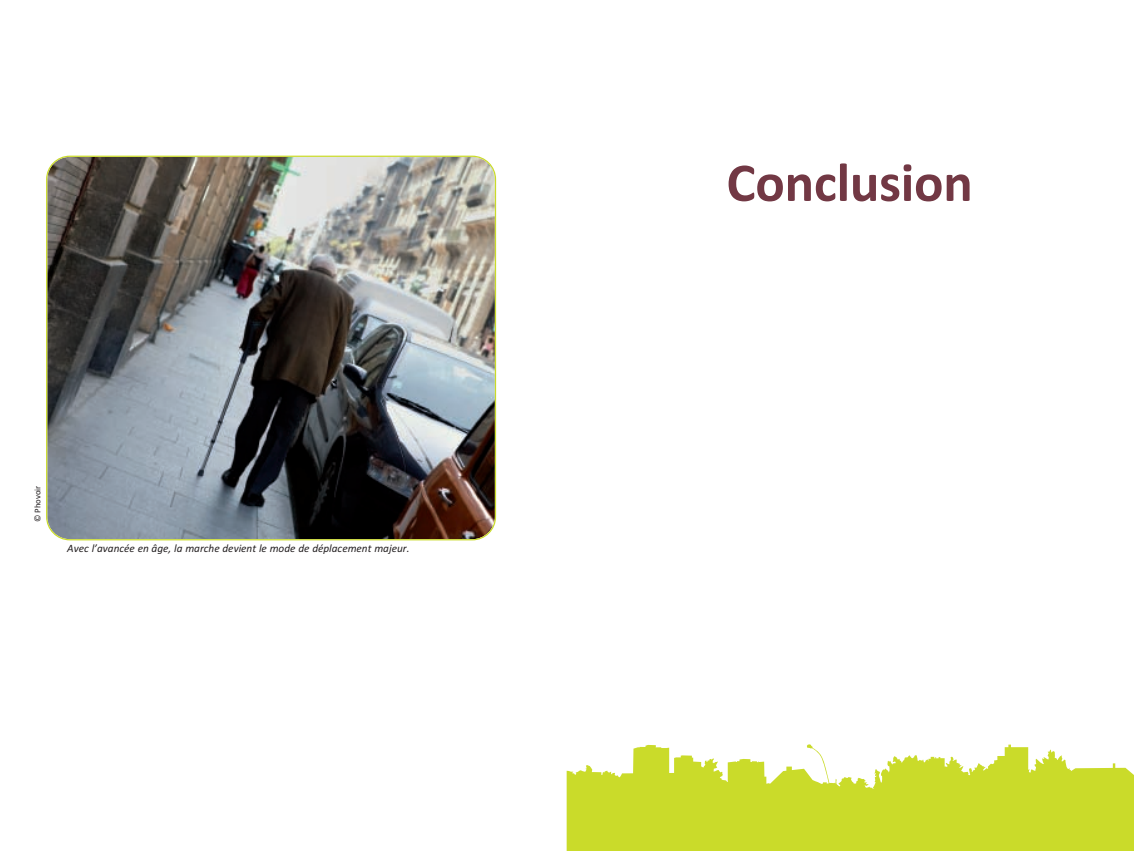
<style>
.page{position:relative;width:1134px;height:851px;background:#fff}
.page>*{position:absolute;margin:0;border:0;box-sizing:border-box;transform-origin:0 0}
.t1{font:700 55px "Calibri";letter-spacing:-.005em;color:#723844}
.t2{font:italic 11.25px "Calibri";color:#231f20}
.t3{font:8.75px "Calibri";letter-spacing:-.01em;color:#231f20}
</style>
<div class="page">
<svg style="left:567px;top:744px;width:567px;height:106px;fill:#cadb2a"></svg>
<img style="left:46px;top:156px;width:450px;height:384px">
<p class="t3" style="left:32px;top:522px;width:38px;rotate:-90deg">© Phovoir</p>
<p class="t2" style="left:67px;top:542px;width:344px">Avec l’avancée en âge, la marche devient le mode de déplacement majeur.</p>
<h1 class="t1" style="left:726px;top:150px;width:248px">Conclusion</h1>
</div>
